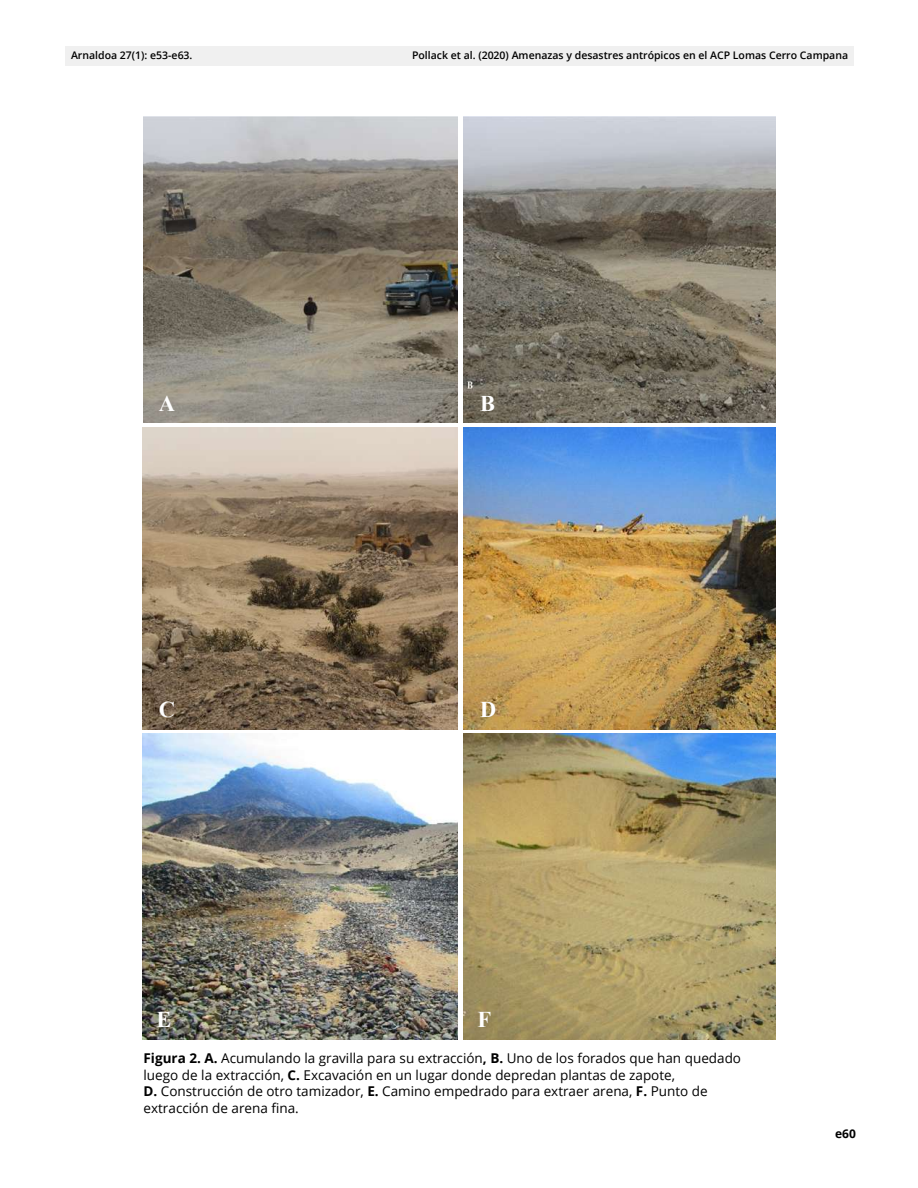
<style>
.page{position:relative;width:918px;height:1188px;background:#fff}
.page>*{position:absolute;margin:0;border:0;box-sizing:border-box;transform-origin:0 0}
.t1{font:700 22.5px "Times New Roman";color:#fff}
.t2{font:13.5px/16.5px "Open Sans";color:#000}
.t3{font:700 12px "Open Sans";color:#000}
.t4{font:600 10.5px "Open Sans";color:#000}
.s1{font-weight:700}
</style>
<div class="page">
<div style="left:65px;top:46px;width:788px;height:20px;background:#f0f0f0"></div>
<img style="left:463px;top:427px;width:312px;height:302px">
<img style="left:463px;top:733px;width:312px;height:307px">
<img style="left:143px;top:733px;width:315px;height:307px">
<img style="left:143px;top:427px;width:315px;height:302px">
<img style="left:463px;top:117px;width:312px;height:306px">
<img style="left:144px;top:117px;width:314px;height:306px">
<p class="t4" style="left:71px;top:48px;width:123px">Arnaldoa 27(1): e53-e63.</p>
<p class="t4" style="left:412px;top:48px;width:438px">Pollack et al. (2020) Amenazas y desastres antrópicos en el ACP Lomas Cerro Campana</p>
<h1 class="t1" style="left:159px;top:387px;width:18px">A</h1>
<h1 class="t1" style="left:480px;top:387px;width:17px">B</h1>
<h1 class="t1" style="left:159px;top:693px;width:18px">C</h1>
<h1 class="t1" style="left:480px;top:693px;width:18px">D</h1>
<h1 class="t1" style="left:156px;top:1004px;width:17px">E</h1>
<h1 class="t1" style="left:478px;top:1004px;width:15px">F</h1>
<p class="t2" style="left:144px;top:1050px;width:599px"><span class="s1">Figura 2. A.</span> Acumulando la gravilla para su extracción<span class="s1">, B.</span> Uno de los forados que han quedado luego de la extracción, <span class="s1">C.</span> Excavación en un lugar donde depredan plantas de zapote,<br><span class="s1">D.</span> Construcción de otro tamizador, <span class="s1">E.</span> Camino empedrado para extraer arena, <span class="s1">F.</span> Punto de extracción de arena fina.</p>
<p class="t3" style="left:835px;top:1125px;width:22px">e60</p>
</div>
